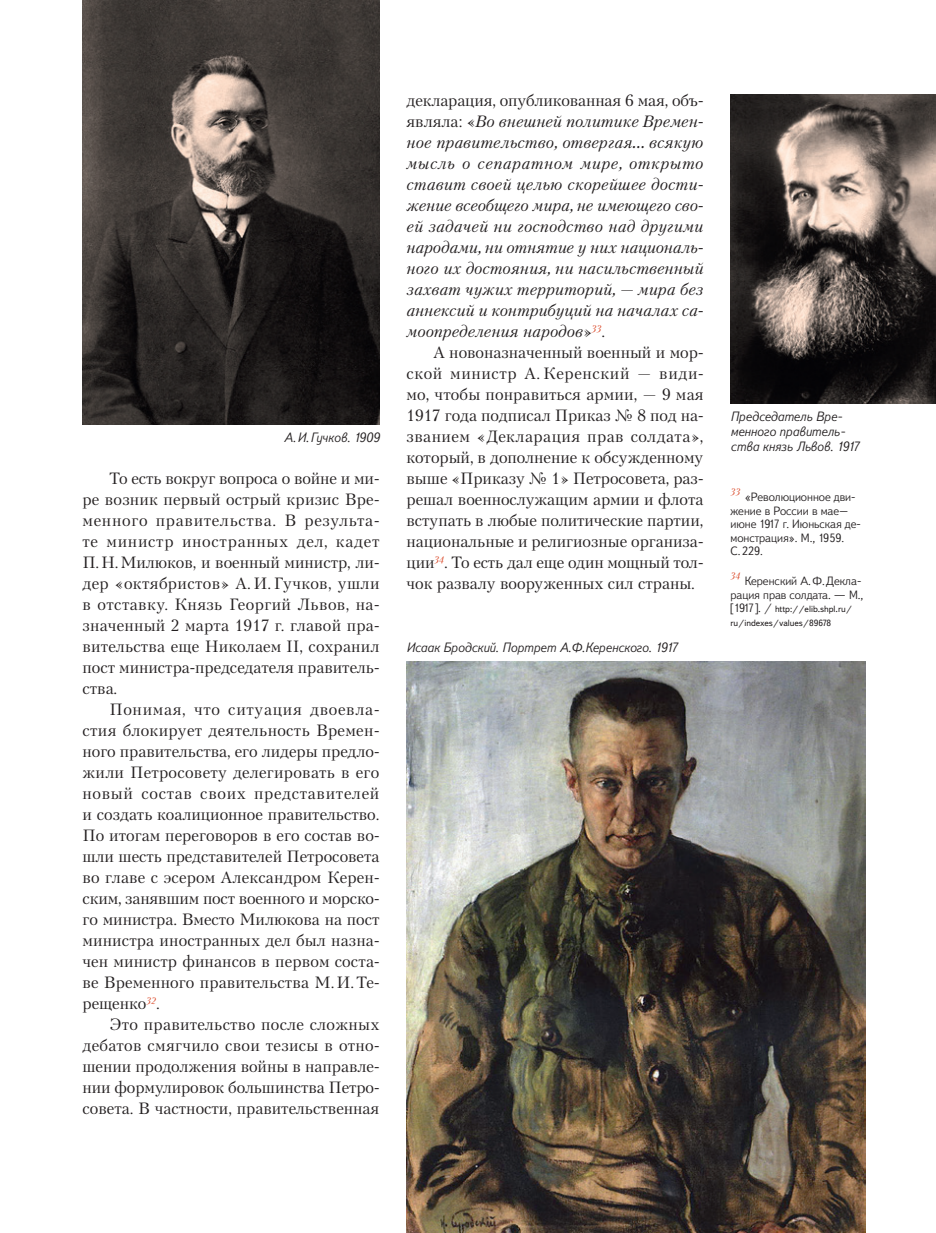
<style>
.page{position:relative;width:936px;height:1233px;background:#fff}
.page>*{position:absolute;margin:0;border:0;box-sizing:border-box;transform-origin:0 0}
.t1{font:15.75px/21px "Kudryashev";color:#231f20;text-align:justify}
.t2{font:italic 15.75px/21px "Kudryashev";letter-spacing:-.01em;color:#231f20;text-align:justify}
.t3{font:italic 300 13.5px/15px "Textbook New";color:#231f20}
.t4{font:300 12px/13.5px "Textbook New";color:#231f20}
.t5{font:9px/13.5px "Textbook New";color:#231f20}
.t6{font:italic 9px "Kudryashev";color:#da4524}
.s1{font-style:normal}
.s2{font-weight:300;font-size:12px}
</style>
<div class="page">
<img style="left:730px;top:94px;width:206px;height:310px">
<img style="left:82px;top:0;width:298px;height:424px">
<img style="left:406px;top:661px;width:460px;height:572px">
<p class="t3" style="left:284px;top:430px;width:97px">А.И.Гучков. 1909</p>
<p class="t1" style="left:82px;top:468px;width:299px;text-indent:27px">То есть вокруг вопроса о войне и ми&shy;ре возник первый острый кризис Вре&shy;менного правительства. В результа&shy;те министр иностранных дел, кадет П.Н.Милюков, и военный министр, ли&shy;дер «октябристов» А. И. Гучков, ушли в отставку. Князь Георгий Львов, на&shy;значенный 2 марта 1917 г. главой пра&shy;вительства еще Николаем II, сохранил пост министра-председателя правитель&shy;ства.</p>
<p class="t1" style="left:82px;top:699px;width:299px;text-indent:27px">Понимая, что ситуация двоевла&shy;стия блокирует деятельность Времен&shy;ного правительства, его лидеры предло&shy;жили Петросовету делегировать в его новый состав своих представителей и создать коалиционное правительство.<br>По итогам переговоров в его состав во&shy;шли шесть представителей Петросовета во главе с эсером Александром Керен&shy;ским, занявшим пост военного и морско&shy;го министра. Вместо Милюкова на пост министра иностранных дел был назна&shy;чен министр финансов в первом соста&shy;ве Временного правительства М.И.Те&shy;рещенко<sup>32</sup>.</p>
<p class="t1" style="left:82px;top:1014px;width:299px;text-indent:27px">Это правительство после сложных дебатов смягчило свои тезисы в отно&shy;шении продолжения войны в направле&shy;нии формулировок большинства Петро&shy;совета. В частности, правительственная</p>
<p class="t2" style="left:406px;top:90px;width:299px"><span class="s1">декларация, опубликованная 6 мая, объ&shy;являла: «</span>Во внешней политике Времен&shy;ное правительство, отвергая... всякую мысль о сепаратном мире, открыто ставит своей целью скорейшее дости&shy;жение всеобщего мира, не имеющего сво&shy;ей задачей ни господство над другими народами, ни отнятие у них националь&shy;ного их достояния, ни насильственный захват чужих территорий, — мира без аннексий и контрибуций на началах са&shy;моопределения народов<span class="s1">»</span><sup>33</sup><span class="s1">.</span></p>
<p class="t1" style="left:406px;top:342px;width:299px;text-indent:27px">А новоназначенный военный и мор&shy;ской министр А. Керенский — види&shy;мо, чтобы понравиться армии, — 9 мая 1917 года подписал Приказ № 8 под на&shy;званием «Декларация прав солдата», который, в дополнение к обсужденному выше «Приказу № 1» Петросовета, раз&shy;решал военнослужащим армии и флота вступать в любые политические партии, национальные и религиозные организа&shy;ции<sup>34</sup>. То есть дал еще один мощный тол&shy;чок развалу вооруженных сил страны.</p>
<p class="t3" style="left:406px;top:640px;width:273px">Исаак Бродский. Портрет А.Ф.Керенского. 1917</p>
<p class="t3" style="left:730px;top:409px;width:131px">Председатель Вре&shy;менного правитель&shy;ства князь Львов. 1917</p>
<p class="t6" style="left:730px;top:486px;width:11px">33</p>
<p class="t4" style="left:731px;top:490px;width:132px;text-indent:14px">«Революционное дви&shy;жение в России в мае– июне 1917 г. Июньская де&shy;монстрация». М., 1959.<br>С.229.</p>
<p class="t6" style="left:730px;top:570px;width:11px">34</p>
<p class="t4" style="left:730px;top:574px;width:135px;text-align:right">Керенский А.Ф.Декла&shy;рация прав солдата. — М.,</p>
<p class="t5" style="left:730px;top:602px;width:123px"><span class="s2">[1917]. /</span> http://elib.shpl.ru/ ru/indexes/values/89678</p>
</div>
